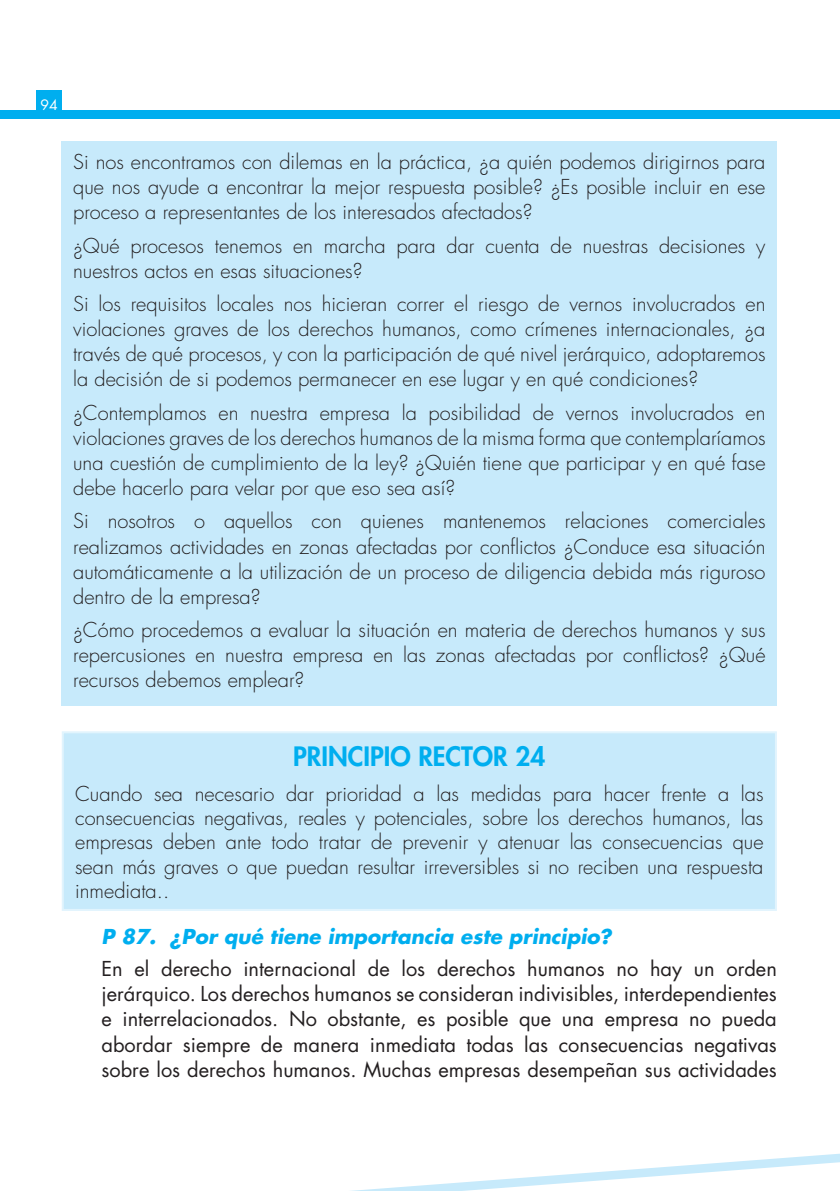
<style>
.page{position:relative;width:840px;height:1191px;background:#fff}
.page>*{position:absolute;margin:0;border:0;box-sizing:border-box;transform-origin:0 0}
.t1{font:800 26px "Futura Std";color:#00aeef}
.t2{font:300 20px/25px "Futura Std";color:#231f20;text-align:justify}
.t3{font:20px/25.4px "Futura Std";color:#231f20;text-align:justify}
.t4{font:italic 700 20px "Futura Std";color:#00aeef}
.t5{font:14px "Futura Std";color:#fff}
</style>
<div class="page">
<div style="left:0;top:110px;width:839px;height:8px;background:#00aeef"></div>
<svg style="left:364px;top:1153px;width:475px;height:37px"></svg>
<div style="left:36px;top:90px;width:26px;height:26px;background:#00aeef"></div>
<div style="left:62px;top:141px;width:714px;height:565px;background:#c7eafb"></div>
<div style="left:63px;top:732px;width:712px;height:178px;background:#c7eafb"></div>
<div style="left:62px;top:731px;width:714px;height:180px;border:2px solid #e1f4fd"></div>
<p class="t5" style="left:41px;top:98px;width:19px">94</p>
<p class="t2" style="left:73px;top:151px;width:693px">Si nos encontramos con dilemas en la práctica, ¿a quién podemos dirigirnos para que nos ayude a encontrar la mejor respuesta posible? ¿Es posible incluir en ese proceso a representantes de los interesados afectados?</p>
<p class="t2" style="left:73px;top:234px;width:693px">¿Qué procesos tenemos en marcha para dar cuenta de nuestras decisiones y nuestros actos en esas situaciones?</p>
<p class="t2" style="left:73px;top:293px;width:693px">Si los requisitos locales nos hicieran correr el riesgo de vernos involucrados en violaciones graves de los derechos humanos, como crímenes internacionales, ¿a través de qué procesos, y con la participación de qué nivel jerárquico, adoptaremos la decisión de si podemos permanecer en ese lugar y en qué condiciones?</p>
<p class="t2" style="left:73px;top:401px;width:693px">¿Contemplamos en nuestra empresa la posibilidad de vernos involucrados en violaciones graves de los derechos humanos de la misma forma que contemplaríamos una cuestión de cumplimiento de la ley? ¿Quién tiene que participar y en qué fase debe hacerlo para velar por que eso sea así?</p>
<p class="t2" style="left:73px;top:510px;width:693px">Si nosotros o aquellos con quienes mantenemos relaciones comerciales realizamos actividades en zonas afectadas por conflictos ¿Conduce esa situación automáticamente a la utilización de un proceso de diligencia debida más riguroso dentro de la empresa?</p>
<p class="t2" style="left:73px;top:618px;width:693px">¿Cómo procedemos a evaluar la situación en materia de derechos humanos y sus repercusiones en nuestra empresa en las zonas afectadas por conflictos? ¿Qué recursos debemos emplear?</p>
<h1 class="t1" style="left:293px;top:744px;width:253px">PRINCIPIO RECTOR 24</h1>
<p class="t2" style="left:75px;top:783px;width:689px;line-height:24px">Cuando sea necesario dar prioridad a las medidas para hacer frente a las consecuencias negativas, reales y potenciales, sobre los derechos humanos, las empresas deben ante todo tratar de prevenir y atenuar las consecuencias que sean más graves o que puedan resultar irreversibles si no reciben una respuesta inmediata..</p>
<p class="t4" style="left:101px;top:927px;width:511px">P 87. ¿Por qué tiene importancia este principio?</p>
<p class="t3" style="left:101px;top:956px;width:676px">En el derecho internacional de los derechos humanos no hay un orden jerárquico. Los derechos humanos se consideran indivisibles, interdependientes e interrelacionados. No obstante, es posible que una empresa no pueda abordar siempre de manera inmediata todas las consecuencias negativas sobre los derechos humanos. Muchas empresas desempeñan sus actividades</p>
</div>
